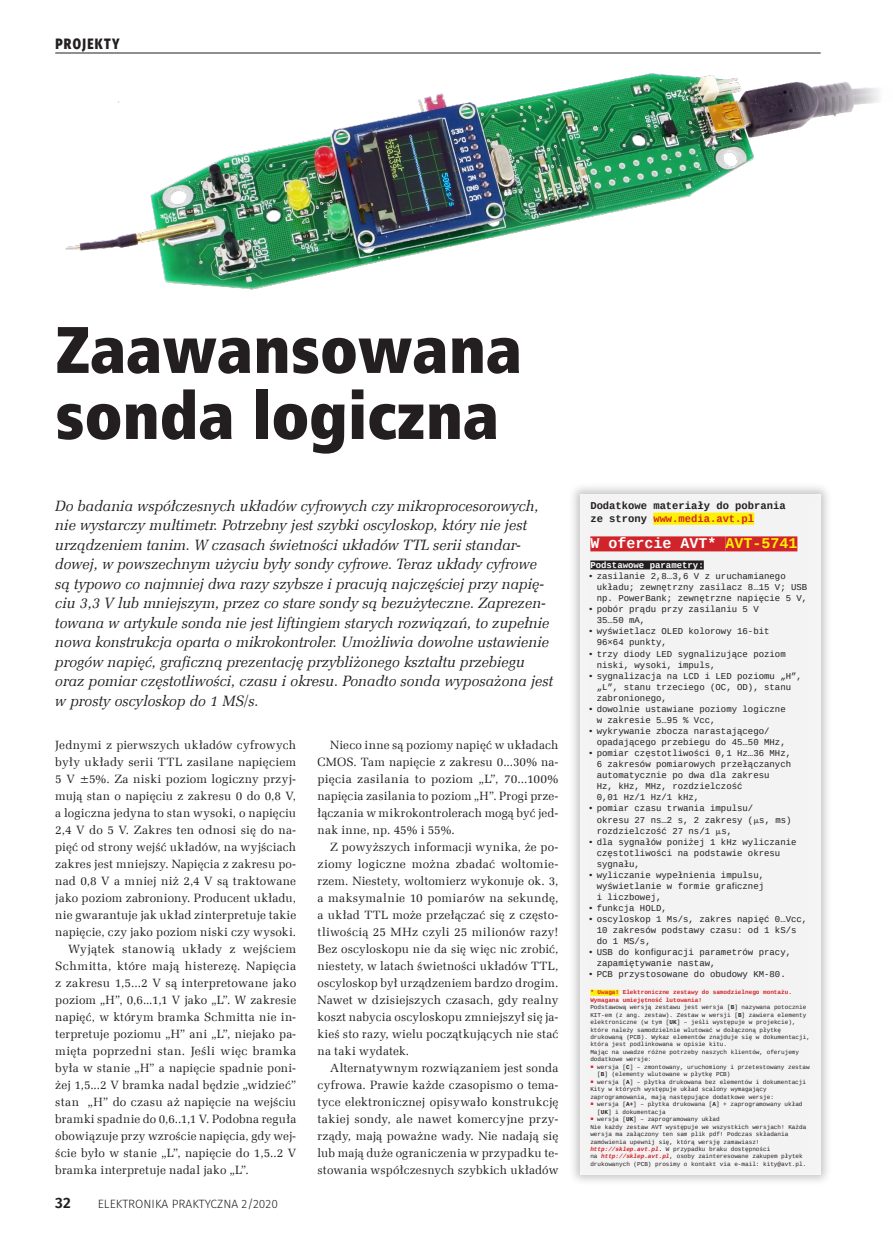
<style>
.page{position:relative;width:893px;height:1234px;background:#fff}
.page>*{position:absolute;margin:0;border:0;box-sizing:border-box;transform-origin:0 0}
._9_tytul{font:66px/66px "Humnst 777 X Blk Cn EU";color:#231f20}
._2_lead_do_wszystkie{font:italic 15px/19.5px "Zapf Ellipt EU";color:#231f20}
._7_tabela_trec{font:700 15px "Liberation Mono";color:#fff}
.t1{font:800 15px "Fira Sans";letter-spacing:.11em;color:#231f20;scale:.8 1}
.t2{font:600 15px "Fira Sans";color:#231f20}
._1_Body{font:12px/17px "Zapf Ellipt EU";letter-spacing:.015em;color:#231f20;text-align:justify}
.t3{font:300 12px "Fira Sans";color:#231f20}
._7_tabela_trec-2{font:700 10.5px/12.9px "Liberation Mono";color:#231f20}
.t4{font:9px/11.1px "Liberation Mono";color:#231f20}
._7_tabela_trec-3{font:700 9px "Liberation Mono";color:#fff}
._7_tabela_trec-4{font:6px/7.5px "Liberation Mono";color:#231f20}
._7_tabela_trec-5{font:700 6px/7.5px "Liberation Mono";color:#d1232a}
.s1{color:#d1232a}
.s2{color:#fff101}
.s3{font-family:"Math With Greek"}
.s4{font-weight:700}
.s5{font-weight:700;font-style:italic;color:#d1232a}
</style>
<div class="page">
<div style="left:568px;top:482px;width:265px;height:703px;background:#231f20;opacity:.25"></div>
<div style="left:580px;top:493px;width:241px;height:681px;background:#f4f3f3"></div>
<div style="left:653px;top:512px;width:101px;height:12px;background:#fff101"></div>
<div style="left:590px;top:536px;width:135px;height:15px;background:#d1232a"></div>
<div style="left:725px;top:536px;width:72px;height:15px;background:#d1232a"></div>
<div style="left:590px;top:560px;width:114px;height:9px;background:#231f20"></div>
<div style="left:590px;top:989px;width:29px;height:6px;background:#fff101"></div>
<hr style="left:55px;top:53px;width:766px;height:1px;background:#231f20">
<img style="left:65px;top:73px;width:814px;height:217px">
<p class="t1" style="left:55px;top:30px;width:82px">PROJEKTY</p>
<p class="_9_tytul" style="left:55px;top:317px;width:468px">Zaawansowana sonda logiczna</p>
<p class="_2_lead_do_wszystkie" style="left:55px;top:496px;width:500px">Do badania współczesnych układów cyfrowych czy mikroprocesorowych, nie wystarczy multimetr. Potrzebny jest szybki oscyloskop, który nie jest urządzeniem tanim. W czasach świetności układów TTL serii standar&shy;dowej, w powszechnym użyciu były sondy cyfrowe. Teraz układy cyfrowe są typowo co najmniej dwa razy szybsze i pracują najczęściej przy napię&shy;ciu 3,3 V lub mniejszym, przez co stare sondy są bezużyteczne. Zaprezen&shy;towana w artykule sonda nie jest liftingiem starych rozwiązań, to zupełnie nowa konstrukcja oparta o mikrokontroler. Umożliwia dowolne ustawienie progów napięć, graficzną prezentację przybliżonego kształtu przebiegu oraz pomiar częstotliwości, czasu i okresu. Ponadto sonda wyposażona jest w prosty oscyloskop do 1 MS/s.</p>
<p class="_1_Body" style="left:55px;top:736px;width:242px">Jednymi z pierwszych układów cyfrowych były układy serii TTL zasilane napięciem 5 V ±5%. Za niski poziom logiczny przyj&shy;mują stan o napięciu z zakresu 0 do 0,8 V, a logiczna jedyna to stan wysoki, o napięciu 2,4 V do 5 V. Zakres ten odnosi się do na&shy;pięć od strony wejść układów, na wyjściach zakres jest mniejszy. Napięcia z zakresu po&shy;nad 0,8 V a mniej niż 2,4 V są traktowane jako poziom zabroniony. Producent układu, nie gwarantuje jak układ zinterpretuje takie napięcie, czy jako poziom niski czy wysoki.</p>
<p class="_1_Body" style="left:55px;top:940px;width:242px;text-indent:13px">Wyjątek stanowią układy z wejściem Schmitta, które mają histerezę. Napięcia z zakresu 1,5...2 V są interpretowane jako poziom „H”, 0,6...1,1 V jako „L”. W zakresie napięć, w którym bramka Schmitta nie in&shy;terpretuje poziomu „H” ani „L”, niejako pa&shy;mięta poprzedni stan. Jeśli więc bramka była w stanie „H” a napięcie spadnie poni&shy;żej 1,5...2 V bramka nadal będzie „widzieć” stan „H” do czasu aż napięcie na wejściu bramki spadnie do 0,6..1,1 V. Podobna reguła obowiązuje przy wzroście napięcia, gdy wej&shy;ście było w stanie „L”, napięcie do 1,5..2 V bramka interpretuje nadal jako „L”.</p>
<p class="t2" style="left:55px;top:1190px;width:17px">32</p>
<p class="t3" style="left:98px;top:1195px;width:182px">ELEKTRONIKA PRAKTYCZNA 2/2020</p>
<p class="_1_Body" style="left:317px;top:736px;width:242px;text-indent:13px">Nieco inne są poziomy napięć w układach CMOS. Tam napięcie z zakresu 0...30% na&shy;pięcia zasilania to poziom „L”, 70...100% napięcia zasilania to poziom „H”. Progi prze&shy;łączania w mikrokontrolerach mogą być jed&shy;nak inne, np. 45% i 55%.</p>
<p class="_1_Body" style="left:317px;top:838px;width:242px;text-indent:13px">Z powyższych informacji wynika, że po&shy;ziomy logiczne można zbadać woltomie&shy;rzem. Niestety, woltomierz wykonuje ok. 3, a maksymalnie 10 pomiarów na sekundę, a układ TTL może przełączać się z często&shy;tliwością 25 MHz czyli 25 milionów razy!<br>Bez oscyloskopu nie da się więc nic zrobić, niestety, w latach świetności układów TTL, oscyloskop był urządzeniem bardzo drogim.<br>Nawet w dzisiejszych czasach, gdy realny koszt nabycia oscyloskopu zmniejszył się ja&shy;kieś sto razy, wielu początkujących nie stać na taki wydatek.</p>
<p class="_1_Body" style="left:317px;top:1059px;width:242px;text-indent:13px">Alternatywnym rozwiązaniem jest sonda cyfrowa. Prawie każde czasopismo o tema&shy;tyce elektronicznej opisywało konstrukcję takiej sondy, ale nawet komercyjne przy&shy;rządy, mają poważne wady. Nie nadają się lub mają duże ograniczenia w przypadku te&shy;stowania współczesnych szybkich układów</p>
<p class="_7_tabela_trec-2" style="left:590px;top:499px;width:197px">Dodatkowe materiały do pobrania ze strony <span class="s1">www.media.avt.pl</span></p>
<p class="_7_tabela_trec" style="left:590px;top:533px;width:209px">W ofercie AVT* <span class="s2">AVT-5741</span></p>
<p class="_7_tabela_trec-3" style="left:590px;top:559px;width:115px">Podstawowe parametry:</p>
<p class="t4" style="left:597px;top:570px;width:212px;text-indent:-9px">• zasilanie 2,8…3,6 V z uruchamianego układu; zewnętrzny zasilacz 8…15 V; USB np. PowerBank; zewnętrzne napięcie 5 V,</p>
<p class="t4" style="left:597px;top:603px;width:164px;text-indent:-9px">• pobór prądu przy zasilaniu 5 V<br>35…50 mA,</p>
<p class="t4" style="left:597px;top:625px;width:174px;text-indent:-9px">• wyświetlacz OLED kolorowy 16-bit<br>96×64 punkty,</p>
<p class="t4" style="left:597px;top:647px;width:190px;text-indent:-9px">• trzy diody LED sygnalizujące poziom niski, wysoki, impuls,</p>
<p class="t4" style="left:597px;top:670px;width:207px;text-indent:-9px">• sygnalizacja na LCD i LED poziomu „H”, „L”, stanu trzeciego (OC, OD), stanu zabronionego,</p>
<p class="t4" style="left:597px;top:703px;width:190px;text-indent:-9px">• dowolnie ustawiane poziomy logiczne w zakresie 5…95 % Vcc,</p>
<p class="t4" style="left:597px;top:725px;width:190px;text-indent:-9px">• wykrywanie zbocza narastającego/ opadającego przebiegu do 45…50 MHz,</p>
<p class="t4" style="left:597px;top:747px;width:196px;text-indent:-9px">• pomiar częstotliwości 0,1 Hz…36 MHz,<br>6 zakresów pomiarowych przełączanych automatycznie po dwa dla zakresu<br>Hz, kHz, MHz, rozdzielczość<br>0,01 Hz/1 Hz/1 kHz,</p>
<p class="t4" style="left:597px;top:802px;width:196px;text-indent:-9px">• pomiar czasu trwania impulsu/<br>okresu 27 ns…2 s, 2 zakresy (<span class="s3">m</span>s, ms) rozdzielczość 27 ns/1 <span class="s3">m</span>s,</p>
<p class="t4" style="left:597px;top:835px;width:201px;text-indent:-9px">• dla sygnałów poniżej 1 kHz wyliczanie częstotliwości na podstawie okresu sygnału,</p>
<p class="t4" style="left:597px;top:869px;width:169px;text-align:justify;text-indent:-9px">• wyliczanie wypełnienia impulsu, wyświetlanie w formie graficznej i liczbowej,</p>
<p class="t4" style="left:588px;top:902px;width:80px">• funkcja HOLD,</p>
<p class="t4" style="left:597px;top:913px;width:212px;text-indent:-9px">• oscyloskop 1 Ms/s, zakres napięć 0…Vcc,<br>10 zakresów podstawy czasu: od 1 kS/s do 1 MS/s,</p>
<p class="t4" style="left:597px;top:946px;width:196px;text-indent:-9px">• USB do konfiguracji parametrów pracy, zapamiętywanie nastaw,</p>
<p class="t4" style="left:588px;top:968px;width:199px">• PCB przystosowane do obudowy KM-80.</p>
<p class="_7_tabela_trec-5" style="left:590px;top:988px;width:203px">* Uwaga! Elektroniczne zestawy do samodzielnego montażu.<br>Wymagana umiejętność lutowania!</p>
<p class="_7_tabela_trec-4" style="left:590px;top:1003px;width:221px">Podstawową wersją zestawu jest wersja [<span class="s4">B</span>] nazywana potocznie KIT-em (z ang. zestaw). Zestaw w wersji [<span class="s4">B</span>] zawiera elementy elektroniczne (w tym [<span class="s4">UK</span>] – jeśli występuje w projekcie), które należy samodzielnie wlutować w dołączoną płytkę drukowaną (PCB). Wykaz elementów znajduje się w dokumentacji, która jest podlinkowana w opisie kitu.</p>
<p class="_7_tabela_trec-4" style="left:590px;top:1047px;width:210px">Mając na uwadze różne potrzeby naszych klientów, oferujemy dodatkowe wersje:</p>
<p class="_7_tabela_trec-4" style="left:597px;top:1062px;width:214px;text-indent:-7px"><span class="s1">○</span> wersja [<span class="s4">C</span>] – zmontowany, uruchomiony i przetestowany zestaw [<span class="s4">B</span>] (elementy wlutowane w płytkę PCB)</p>
<p class="_7_tabela_trec-4" style="left:590px;top:1077px;width:217px"><span class="s1">○</span> wersja [<span class="s4">A</span>] – płytka drukowana bez elementów i dokumentacji</p>
<p class="_7_tabela_trec-4" style="left:590px;top:1085px;width:185px">Kity w których występuje układ scalony wymagający zaprogramowania, mają następujące dodatkowe wersje:</p>
<p class="_7_tabela_trec-4" style="left:597px;top:1100px;width:207px;text-indent:-7px"><span class="s1">○</span> wersja [<span class="s4">A+</span>] – płytka drukowana [<span class="s4">A</span>] + zaprogramowany układ [<span class="s4">UK</span>] i dokumentacja</p>
<p class="_7_tabela_trec-4" style="left:590px;top:1114px;width:131px"><span class="s1">○</span> wersja [<span class="s4">UK</span>] – zaprogramowany układ</p>
<p class="_7_tabela_trec-4" style="left:590px;top:1122px;width:218px">Nie każdy zestaw AVT występuje we wszystkich wersjach! Każda wersja ma załączony ten sam plik pdf! Podczas składania zamówienia upewnij się, którą wersję zamawiasz!</p>
<p class="_7_tabela_trec-4" style="left:590px;top:1144px;width:182px"><span class="s5">http://sklep.avt.pl</span><span class="s4">.</span> W przypadku braku dostępności</p>
<p class="_7_tabela_trec-4" style="left:590px;top:1152px;width:218px">na <span class="s5">http://sklep.avt.pl</span>, osoby zainteresowane zakupem płytek drukowanych (PCB) prosimy o kontakt via e-mail: kity@avt.pl.</p>
</div>
